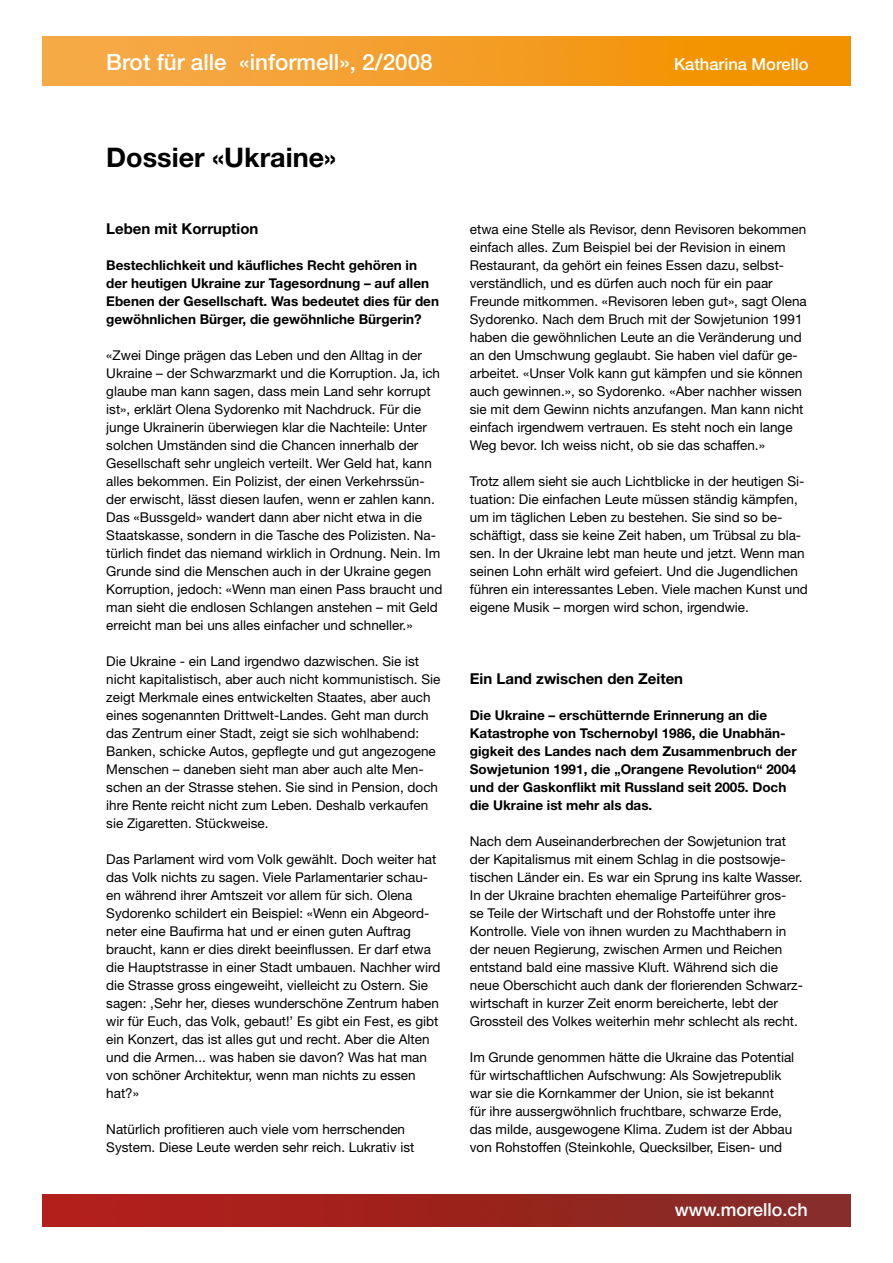
<style>
.page{position:relative;width:893px;height:1263px;background:#fff}
.page>*{position:absolute;margin:0;border:0;box-sizing:border-box;transform-origin:0 0}
.t1{font:700 27px "Helvetica Neue";color:#010000}
.t2{font:500 22.5px "Helvetica Neue";color:#fff}
.t3{font:500 18px "Helvetica Neue";color:#fff}
.t4{font:500 16.5px "Helvetica Neue";color:#fff}
.t5{font:700 15px "Helvetica Neue";color:#010000}
.t6{font:13.5px/18px "Helvetica Neue";color:#010000}
.t7{font:700 13.5px/18px "Helvetica Neue";color:#010000}
</style>
<div class="page">
<img style="left:43px;top:1194px;width:807px;height:32px">
<img style="left:43px;top:37px;width:807px;height:48px">
<h2 class="t2" style="left:106px;top:49px;width:328px">Brot für alle «informell», 2/2008</h2>
<p class="t4" style="left:674px;top:54px;width:136px">Katharina Morello</p>
<h1 class="t1" style="left:106px;top:141px;width:231px">Dossier «Ukraine»</h1>
<p class="t5" style="left:106px;top:219px;width:154px">Leben mit Korruption</p>
<p class="t7" style="left:106px;top:256px;width:334px">Bestechlichkeit und käufliches Recht gehören in der heutigen Ukraine zur Tagesordnung – auf allen Ebenen der Gesellschaft. Was bedeutet dies für den gewöhnlichen Bürger, die gewöhnliche Bürgerin?</p>
<p class="t6" style="left:106px;top:346px;width:338px">«Zwei Dinge prägen das Leben und den Alltag in der Ukraine – der Schwarzmarkt und die Korruption. Ja, ich glaube man kann sagen, dass mein Land sehr korrupt ist», erklärt Olena Sydorenko mit Nachdruck. Für die junge Ukrainerin überwiegen klar die Nachteile: Unter solchen Umständen sind die Chancen innerhalb der Gesellschaft sehr ungleich verteilt. Wer Geld hat, kann alles bekommen. Ein Polizist, der einen Verkehrssün&shy;der erwischt, lässt diesen laufen, wenn er zahlen kann.<br>Das «Bussgeld» wandert dann aber nicht etwa in die Staatskasse, sondern in die Tasche des Polizisten. Na&shy;türlich findet das niemand wirklich in Ordnung. Nein. Im Grunde sind die Menschen auch in der Ukraine gegen Korruption, jedoch: «Wenn man einen Pass braucht und man sieht die endlosen Schlangen anstehen – mit Geld erreicht man bei uns alles einfacher und schneller.»</p>
<p class="t6" style="left:106px;top:652px;width:336px">Die Ukraine - ein Land irgendwo dazwischen. Sie ist nicht kapitalistisch, aber auch nicht kommunistisch. Sie zeigt Merkmale eines entwickelten Staates, aber auch eines sogenannten Drittwelt-Landes. Geht man durch das Zentrum einer Stadt, zeigt sie sich wohlhabend:<br>Banken, schicke Autos, gepflegte und gut angezogene Menschen – daneben sieht man aber auch alte Men&shy;schen an der Strasse stehen. Sie sind in Pension, doch ihre Rente reicht nicht zum Leben. Deshalb verkaufen sie Zigaretten. Stückweise.</p>
<p class="t6" style="left:106px;top:850px;width:336px">Das Parlament wird vom Volk gewählt. Doch weiter hat das Volk nichts zu sagen. Viele Parlamentarier schau&shy;en während ihrer Amtszeit vor allem für sich. Olena Sydorenko schildert ein Beispiel: «Wenn ein Abgeord&shy;neter eine Baufirma hat und er einen guten Auftrag braucht, kann er dies direkt beeinflussen. Er darf etwa die Hauptstrasse in einer Stadt umbauen. Nachher wird die Strasse gross eingeweiht, vielleicht zu Ostern. Sie sagen: ‚Sehr her, dieses wunderschöne Zentrum haben wir für Euch, das Volk, gebaut!’ Es gibt ein Fest, es gibt ein Konzert, das ist alles gut und recht. Aber die Alten und die Armen... was haben sie davon? Was hat man von schöner Architektur, wenn man nichts zu essen hat?»</p>
<p class="t6" style="left:106px;top:1120px;width:310px">Natürlich profitieren auch viele vom herrschenden<br>System. Diese Leute werden sehr reich. Lukrativ ist</p>
<p class="t6" style="left:470px;top:220px;width:338px">etwa eine Stelle als Revisor, denn Revisoren bekommen einfach alles. Zum Beispiel bei der Revision in einem Restaurant, da gehört ein feines Essen dazu, selbst&shy;verständlich, und es dürfen auch noch für ein paar Freunde mitkommen. «Revisoren leben gut», sagt Olena Sydorenko. Nach dem Bruch mit der Sowjetunion 1991 haben die gewöhnlichen Leute an die Veränderung und an den Umschwung geglaubt. Sie haben viel dafür ge&shy;arbeitet. «Unser Volk kann gut kämpfen und sie können auch gewinnen.», so Sydorenko. «Aber nachher wissen sie mit dem Gewinn nichts anzufangen. Man kann nicht einfach irgendwem vertrauen. Es steht noch ein lange Weg bevor. Ich weiss nicht, ob sie das schaffen.»</p>
<p class="t6" style="left:470px;top:472px;width:340px">Trotz allem sieht sie auch Lichtblicke in der heutigen Si&shy;tuation: Die einfachen Leute müssen ständig kämpfen, um im täglichen Leben zu bestehen. Sie sind so be&shy;schäftigt, dass sie keine Zeit haben, um Trübsal zu bla&shy;sen. In der Ukraine lebt man heute und jetzt. Wenn man seinen Lohn erhält wird gefeiert. Und die Jugendlichen führen ein interessantes Leben. Viele machen Kunst und eigene Musik – morgen wird schon, irgendwie.</p>
<p class="t5" style="left:470px;top:669px;width:215px">Ein Land zwischen den Zeiten</p>
<p class="t7" style="left:470px;top:706px;width:328px">Die Ukraine – erschütternde Erinnerung an die Katastrophe von Tschernobyl 1986, die Unabhän&shy;gigkeit des Landes nach dem Zusammenbruch der Sowjetunion 1991, die „Orangene Revolution“ 2004 und der Gaskonflikt mit Russland seit 2005. Doch die Ukraine ist mehr als das.</p>
<p class="t6" style="left:470px;top:832px;width:335px">Nach dem Auseinanderbrechen der Sowjetunion trat der Kapitalismus mit einem Schlag in die postsowje&shy;tischen Länder ein. Es war ein Sprung ins kalte Wasser.<br>In der Ukraine brachten ehemalige Parteiführer gros&shy;se Teile der Wirtschaft und der Rohstoffe unter ihre Kontrolle. Viele von ihnen wurden zu Machthabern in der neuen Regierung, zwischen Armen und Reichen entstand bald eine massive Kluft. Während sich die neue Oberschicht auch dank der florierenden Schwarz&shy;wirtschaft in kurzer Zeit enorm bereicherte, lebt der Grossteil des Volkes weiterhin mehr schlecht als recht.</p>
<p class="t6" style="left:470px;top:1048px;width:326px">Im Grunde genommen hätte die Ukraine das Potential für wirtschaftlichen Aufschwung: Als Sowjetrepublik war sie die Kornkammer der Union, sie ist bekannt<br>für ihre aussergwöhnlich fruchtbare, schwarze Erde, das milde, ausgewogene Klima. Zudem ist der Abbau von Rohstoffen (Steinkohle, Quecksilber, Eisen- und</p>
<h3 class="t3" style="left:675px;top:1199px;width:135px">www.morello.ch</h3>
</div>
